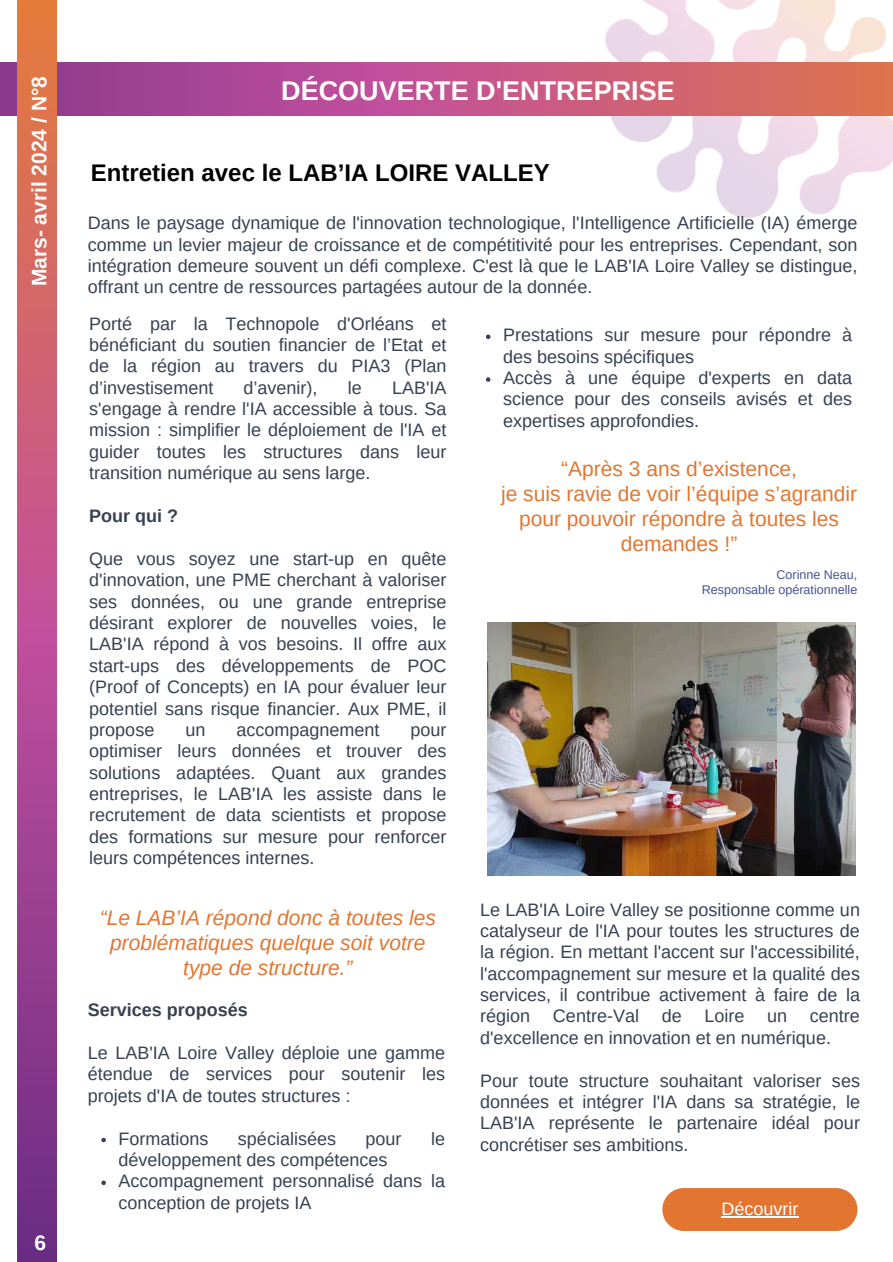
<style>
.page{position:relative;width:893px;height:1262px;background:#fff}
.page>*{position:absolute;margin:0;border:0;box-sizing:border-box;transform-origin:0 0}
.t1{font:700 27px "Arimo";color:#fff}
.t2{font:700 24px "Arimo";color:#000}
.t3{font:21px/24.8px "Arimo";color:#e27631;text-align:center}
.t4{font:italic 21px/24.8px "Arimo";color:#e27631;text-align:center}
.t5{font:700 21px "Arimo";color:#fff}
.t6{font:18px/21.3px "Arimo";color:#374151;text-align:justify}
.t7{font:700 18px "Arimo";color:#374151}
.t8{font:18px "Arimo";color:#fff}
.t9{font:12.6px/14.9px "Arimo";color:#475297;text-align:right}
</style>
<div class="page">
<img style="left:605px;top:0;width:287px;height:218px">
<svg style="left:0;top:63px;width:892px;height:53px;background:#bf5582"></svg>
<svg style="left:18px;top:0;width:39px;height:1261px;background:#b4517d"></svg>
<svg style="left:662px;top:1188px;width:195px;height:42px;background:#e37e3e"></svg>
<hr style="left:721px;top:1215px;width:77px;height:1px;background:#fff">
<svg style="left:486px;top:334px;width:4px;height:5px"></svg>
<svg style="left:486px;top:377px;width:4px;height:5px"></svg>
<img style="left:487px;top:623px;width:368px;height:252px">
<svg style="left:101px;top:1137px;width:5px;height:5px"></svg>
<svg style="left:101px;top:1180px;width:5px;height:4px"></svg>
<p class="t5" style="left:27px;top:286px;width:212px;rotate:-90deg">Mars- avril 2024 / N°8</p>
<p class="t5" style="left:34px;top:1230px;width:13px">6</p>
<h1 class="t1" style="left:281px;top:75px;width:395px">DÉCOUVERTE D'ENTREPRISE</h1>
<h2 class="t2" style="left:91px;top:160px;width:460px">Entretien avec le LAB’IA LOIRE VALLEY</h2>
<p class="t6" style="left:88px;top:212px;width:770px">Dans le paysage dynamique de l'innovation technologique, l'Intelligence Artificielle (IA) émerge comme un levier majeur de croissance et de compétitivité pour les entreprises. Cependant, son intégration demeure souvent un défi complexe. C'est là que le LAB'IA Loire Valley se distingue, offrant un centre de ressources partagées autour de la donnée.</p>
<p class="t6" style="left:89px;top:312px;width:358px">Porté par la Technopole d'Orléans et bénéficiant du soutien financier de l’Etat et de la région au travers du PIA3 (Plan d’investisement</p>
<p class="t6" style="left:503px;top:324px;width:350px;text-align:left">Prestations sur mesure pour répondre à des besoins spécifiques<br>Accès à une équipe d'experts en data science pour des conseils avisés et des expertises approfondies.</p>
<p class="t6" style="left:243px;top:377px;width:75px">d’avenir),</p>
<p class="t6" style="left:347px;top:377px;width:15px">le</p>
<p class="t6" style="left:89px;top:377px;width:358px;text-indent:302px">LAB'IA s'engage à rendre l'IA accessible à tous. Sa mission : simplifier le déploiement de l'IA et guider toutes les structures dans leur transition numérique au sens large.</p>
<p class="t7" style="left:89px;top:505px;width:90px">Pour qui ?</p>
<p class="t6" style="left:89px;top:548px;width:358px">Que vous soyez une start-up en quête d'innovation, une PME cherchant à valoriser ses données, ou une grande entreprise désirant explorer de nouvelles voies, le LAB'IA répond à vos besoins. Il offre aux start-ups des développements de POC (Proof of Concepts) en IA pour évaluer leur potentiel sans risque financier. Aux PME, il propose</p>
<p class="t3" style="left:501px;top:456px;width:357px">“Après 3 ans d’existence,<br>je suis ravie de voir l’équipe s’agrandir pour pouvoir répondre à toutes les demandes !”</p>
<p class="t9" style="left:701px;top:567px;width:157px">Corinne Neau,<br>Responsable opérationnelle</p>
<p class="t6" style="left:185px;top:719px;width:22px">un</p>
<p class="t6" style="left:236px;top:719px;width:144px">accompagnement</p>
<p class="t6" style="left:89px;top:719px;width:358px;text-indent:321px">pour optimiser leurs données et trouver des solutions adaptées. Quant aux grandes entreprises, le LAB'IA les assiste dans le recrutement de data scientists et propose des formations sur mesure pour renforcer leurs compétences internes.</p>
<p class="t4" style="left:100px;top:905px;width:338px">“Le LAB’IA répond donc à toutes les problématiques quelque soit votre type de structure.”</p>
<p class="t7" style="left:88px;top:999px;width:161px">Services proposés</p>
<p class="t6" style="left:88px;top:1041px;width:358px">Le LAB'IA Loire Valley déploie une gamme étendue de services pour soutenir les projets d'IA de toutes structures :</p>
<p class="t6" style="left:118px;top:1127px;width:91px">Formations</p>
<p class="t6" style="left:238px;top:1127px;width:99px">spécialisées</p>
<p class="t6" style="left:365px;top:1127px;width:37px">pour</p>
<p class="t6" style="left:431px;top:1127px;width:15px">le</p>
<p class="t6" style="left:118px;top:1148px;width:328px;text-align:left">développement des compétences<br>Accompagnement personnalisé dans la conception de projets IA</p>
<p class="t6" style="left:480px;top:898px;width:381px">Le LAB'IA Loire Valley se positionne comme un catalyseur de l'IA pour toutes les structures de la région. En mettant l'accent sur l'accessibilité, l'accompagnement sur mesure et la qualité des services, il contribue activement à faire de la région</p>
<p class="t6" style="left:552px;top:1005px;width:87px">Centre-Val</p>
<p class="t6" style="left:661px;top:1005px;width:22px">de</p>
<p class="t6" style="left:704px;top:1005px;width:42px">Loire</p>
<p class="t6" style="left:766px;top:1005px;width:22px">un</p>
<p class="t6" style="left:480px;top:1005px;width:381px;text-indent:329px">centre d'excellence en innovation et en numérique.</p>
<p class="t6" style="left:480px;top:1069px;width:381px">Pour toute structure souhaitant valoriser ses données et intégrer l'IA dans sa stratégie, le LAB'IA représente le partenaire idéal pour concrétiser ses ambitions.</p>
<p class="t8" style="left:721px;top:1198px;width:79px">Découvrir</p>
</div>
